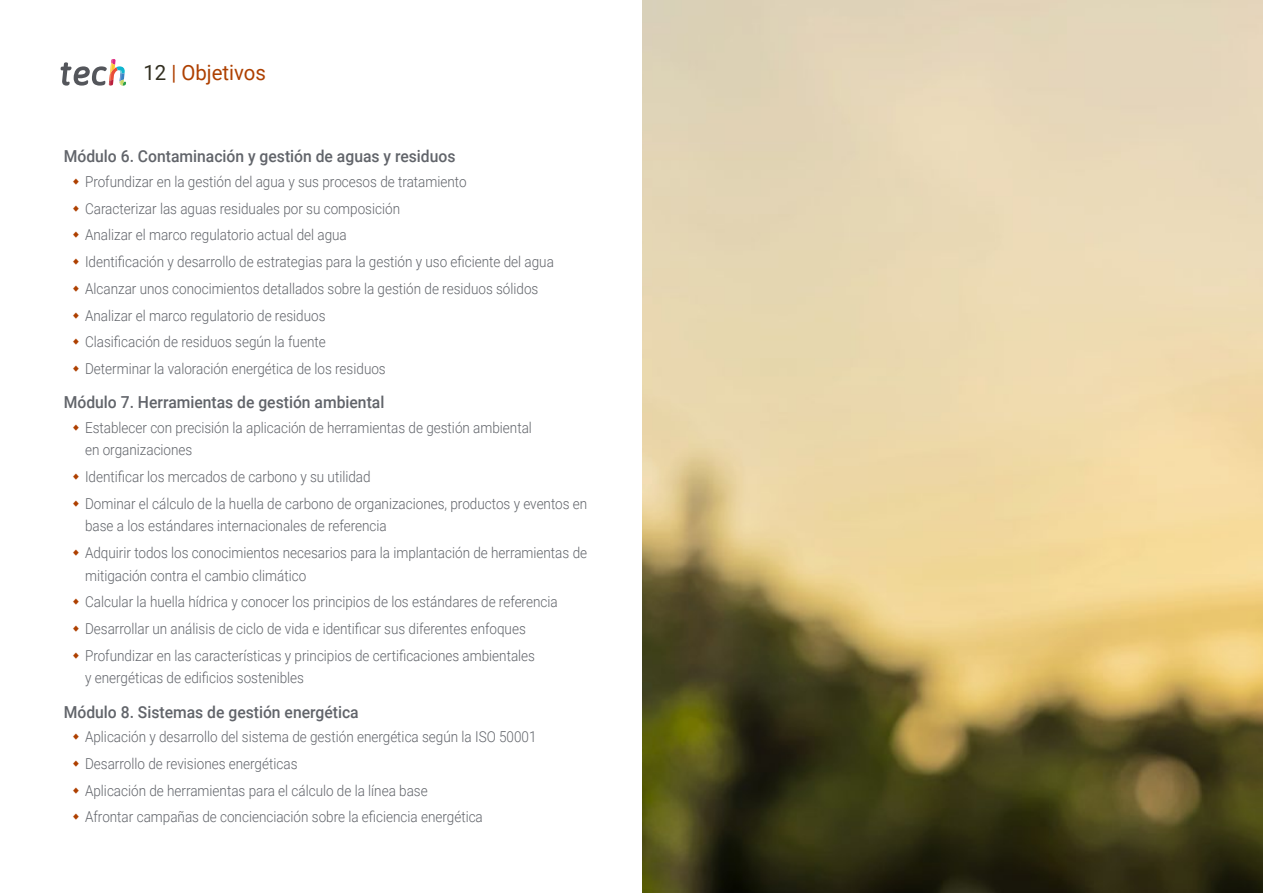
<style>
.page{position:relative;width:1263px;height:893px;background:#fff}
.page>*{position:absolute;margin:0;border:0;box-sizing:border-box;transform-origin:0 0}
.t1{font:21px "Roboto";color:#ae4000}
.t2{font:500 16.5px "Roboto";color:#61646a;scale:.95 1}
.t3{font:300 15px/26.7px "Roboto";color:#61646a;scale:.9 1}
.s1{color:#312e20}
</style>
<div class="page">
<svg style="left:61px;top:59px;width:65px;height:27px"></svg>
<img style="left:642px;top:0;width:621px;height:893px">
<h1 class="t1" style="left:144px;top:57px;width:124px"><span class="s1">12</span> | Objetivos</h1>
<p class="t2" style="left:64px;top:145px;width:414px">Módulo 6. Contaminación y gestión de aguas y residuos</p>
<p class="t3" style="left:85px;top:168px;width:522px">Profundizar en la gestión del agua y sus procesos de tratamiento<br>Caracterizar las aguas residuales por su composición<br>Analizar el marco regulatorio actual del agua<br>Identificación y desarrollo de estrategias para la gestión y uso eficiente del agua Alcanzar unos conocimientos detallados sobre la gestión de residuos sólidos Analizar el marco regulatorio de residuos<br>Clasificación de residuos según la fuente<br>Determinar la valoración energética de los residuos</p>
<p class="t2" style="left:64px;top:391px;width:339px">Módulo 7. Herramientas de gestión ambiental</p>
<p class="t3" style="left:85px;top:416px;width:498px;line-height:22.5px">Establecer con precisión la aplicación de herramientas de gestión ambiental en organizaciones</p>
<p class="t3" style="left:85px;top:463px;width:560px">Identificar los mercados de carbono y su utilidad<br>Dominar el cálculo de la huella de carbono de organizaciones, productos y eventos en</p>
<p class="t3" style="left:85px;top:512px;width:559px">base a los estándares internacionales de referencia<br>Adquirir todos los conocimientos necesarios para la implantación de herramientas de</p>
<p class="t3" style="left:85px;top:561px;width:527px">mitigación contra el cambio climático<br>Calcular la huella hídrica y conocer los principios de los estándares de referencia Desarrollar un análisis de ciclo de vida e identificar sus diferentes enfoques Profundizar en las características y principios de certificaciones ambientales</p>
<p class="t3" style="left:85px;top:664px;width:245px">y energéticas de edificios sostenibles</p>
<p class="t2" style="left:64px;top:700px;width:312px">Módulo 8. Sistemas de gestión energética</p>
<p class="t3" style="left:85px;top:723px;width:503px">Aplicación y desarrollo del sistema de gestión energética según la ISO 50001<br>Desarrollo de revisiones energéticas<br>Aplicación de herramientas para el cálculo de la línea base<br>Afrontar campañas de concienciación sobre la eficiencia energética</p>
</div>
